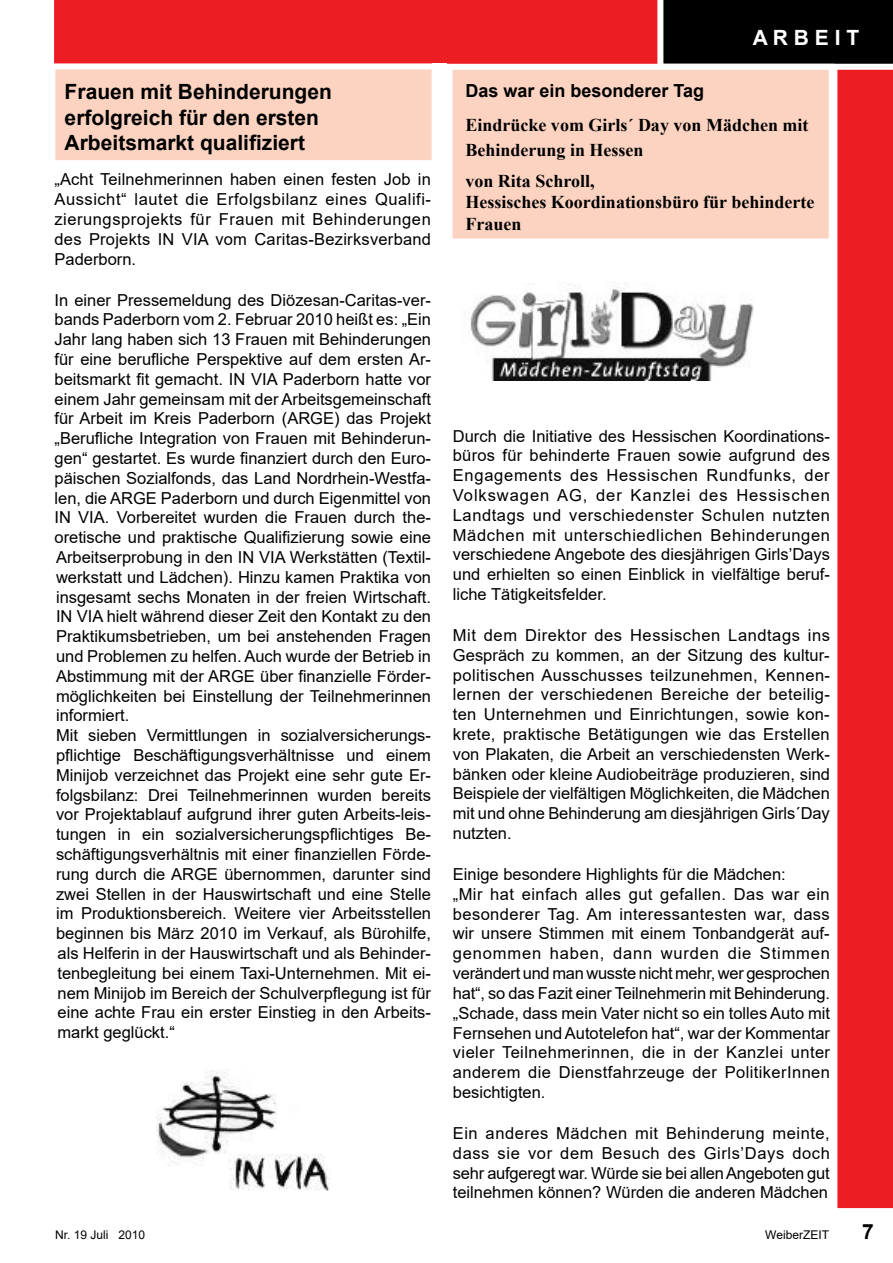
<style>
.page{position:relative;width:893px;height:1263px;background:#fff}
.page>*{position:absolute;margin:0;border:0;box-sizing:border-box;transform-origin:0 0}
.t1{font:700 21px/25.5px "Arial";color:#000}
.t2{font:700 21px "Arial";color:#fff}
.t3{font:700 18px/21.6px "Times New Roman";color:#000}
.t4{font:700 18px "Arial";color:#000}
.t5{font:16.5px/19.8px "Arial";color:#000;text-align:justify}
.t6{font:12px "Arial";color:#000}
</style>
<div class="page">
<div style="left:54px;top:0;width:603px;height:64px;background:#ed1d24"></div>
<div style="left:837px;top:70px;width:56px;height:1139px;background:#ed1d24"></div>
<img style="left:156px;top:1071px;width:173px;height:120px">
<img style="left:464px;top:283px;width:290px;height:97px">
<div style="left:657px;top:0;width:236px;height:70px;background:#000"></div>
<div style="left:446px;top:64px;width:389px;height:180px;background:#fcd3c1;border:6px solid #fff"></div>
<div style="left:49px;top:63px;width:389px;height:103px;background:#fcd3c1;border:6px solid #fff"></div>
<div style="left:432px;top:63px;width:14px;height:43px;background:#fff"></div>
<h1 class="t1" style="left:65px;top:79px;width:269px">Frauen mit Behinderungen erfolgreich für den ersten<br>Arbeitsmarkt qualifiziert</h1>
<p class="t5" style="left:55px;top:169px;width:378px">„Acht Teilnehmerinnen haben einen festen Job in Aussicht“ lautet die Erfolgsbilanz eines Qualifi&shy;zierungsprojekts für Frauen mit Behinderungen des Projekts IN VIA vom Caritas-Bezirksverband Paderborn.</p>
<p class="t5" style="left:55px;top:290px;width:378px">In einer Pressemeldung des Diözesan-Caritas-ver&shy;bands Paderborn vom 2. Februar 2010 heißt es: „Ein Jahr lang haben sich 13 Frauen mit Behinderungen für eine berufliche Perspektive auf dem ersten Ar&shy;beitsmarkt fit gemacht. IN VIA Paderborn hatte vor einem Jahr gemeinsam mit der Arbeitsgemeinschaft für Arbeit im Kreis Paderborn (ARGE) das Projekt „Berufliche Integration von Frauen mit Behinderun&shy;gen“ gestartet. Es wurde finanziert durch den Euro&shy;päischen Sozialfonds, das Land Nordrhein-Westfa&shy;len, die ARGE Paderborn und durch Eigenmittel von IN VIA. Vorbereitet wurden die Frauen durch the&shy;oretische und praktische Qualifizierung sowie eine Arbeitserprobung in den IN VIA Werkstätten (Textil&shy;werkstatt und Lädchen). Hinzu kamen Praktika von insgesamt sechs Monaten in der freien Wirtschaft.<br>IN VIA hielt während dieser Zeit den Kontakt zu den Praktikumsbetrieben, um bei anstehenden Fragen und Problemen zu helfen. Auch wurde der Betrieb in Abstimmung mit der ARGE über finanzielle Förder&shy;möglichkeiten bei Einstellung der Teilnehmerinnen informiert.</p>
<p class="t5" style="left:56px;top:725px;width:376px">Mit sieben Vermittlungen in sozialversicherungs&shy;pflichtige Beschäftigungsverhältnisse und einem Minijob verzeichnet das Projekt eine sehr gute Er&shy;folgsbilanz: Drei Teilnehmerinnen wurden bereits vor Projektablauf aufgrund ihrer guten Arbeits-leis&shy;tungen in ein sozialversicherungspflichtiges Be&shy;schäftigungsverhältnis mit einer finanziellen Förde&shy;rung durch die ARGE übernommen, darunter sind zwei Stellen in der Hauswirtschaft und eine Stelle im Produktionsbereich. Weitere vier Arbeitsstellen beginnen bis März 2010 im Verkauf, als Bürohilfe, als Helferin in der Hauswirtschaft und als Behinder&shy;tenbegleitung bei einem Taxi-Unternehmen. Mit ei&shy;nem Minijob im Bereich der Schulverpflegung ist für eine achte Frau ein erster Einstieg in den Arbeits&shy;markt geglückt.“</p>
<p class="t2" style="left:753px;top:23px;width:108px">A R B E I T</p>
<h1 class="t4" style="left:465px;top:78px;width:240px">Das war ein besonderer Tag</h1>
<h1 class="t3" style="left:465px;top:112px;width:345px;line-height:25.5px">Eindrücke vom Girls´ Day von Mädchen mit<br>Behinderung in Hessen</h1>
<p class="t3" style="left:465px;top:169px;width:350px">von Rita Schroll,<br>Hessisches Koordinationsbüro für behinderte<br>Frauen</p>
<p class="t5" style="left:453px;top:426px;width:379px">Durch die Initiative des Hessischen Koordinations&shy;büros für behinderte Frauen sowie aufgrund des Engagements des Hessischen Rundfunks, der Volkswagen AG, der Kanzlei des Hessischen Landtags und verschiedenster Schulen nutzten Mädchen mit unterschiedlichen Behinderungen verschiedene Angebote des diesjährigen Girls’Days und erhielten so einen Einblick in vielfältige beruf&shy;liche Tätigkeitsfelder.</p>
<p class="t5" style="left:453px;top:625px;width:379px">Mit dem Direktor des Hessischen Landtags ins Gespräch zu kommen, an der Sitzung des kultur&shy;politischen Ausschusses teilzunehmen, Kennen&shy;lernen der verschiedenen Bereiche der beteilig&shy;ten Unternehmen und Einrichtungen, sowie kon&shy;krete, praktische Betätigungen wie das Erstellen von Plakaten, die Arbeit an verschiedensten Werk&shy;bänken oder kleine Audiobeiträge produzieren, sind Beispiele der vielfältigen Möglichkeiten, die Mädchen mit und ohne Behinderung am diesjährigen Girls´Day nutzten.</p>
<p class="t5" style="left:453px;top:864px;width:334px">Einige besondere Highlights für die Mädchen:</p>
<p class="t5" style="left:453px;top:884px;width:379px">„Mir hat einfach alles gut gefallen. Das war ein besonderer Tag. Am interessantesten war, dass wir unsere Stimmen mit einem Tonbandgerät auf&shy;genommen haben, dann wurden die Stimmen verändert und man wusste nicht mehr, wer gesprochen hat“, so das Fazit einer Teilnehmerin mit Behinderung.</p>
<p class="t5" style="left:453px;top:1003px;width:379px">„Schade, dass mein Vater nicht so ein tolles Auto mit Fernsehen und Autotelefon hat“, war der Kommentar vieler Teilnehmerinnen, die in der Kanzlei unter anderem die Dienstfahrzeuge der PolitikerInnen besichtigten.</p>
<p class="t5" style="left:453px;top:1123px;width:379px">Ein anderes Mädchen mit Behinderung meinte, dass sie vor dem Besuch des Girls’Days doch sehr aufgeregt war. Würde sie bei allen Angeboten gut teilnehmen können? Würden die anderen Mädchen</p>
<p class="t6" style="left:55px;top:1226px;width:92px">Nr. 19 Juli 2010</p>
<p class="t6" style="left:765px;top:1226px;width:65px">WeiberZEIT</p>
<p class="t1" style="left:862px;top:1219px;width:13px">7</p>
</div>
